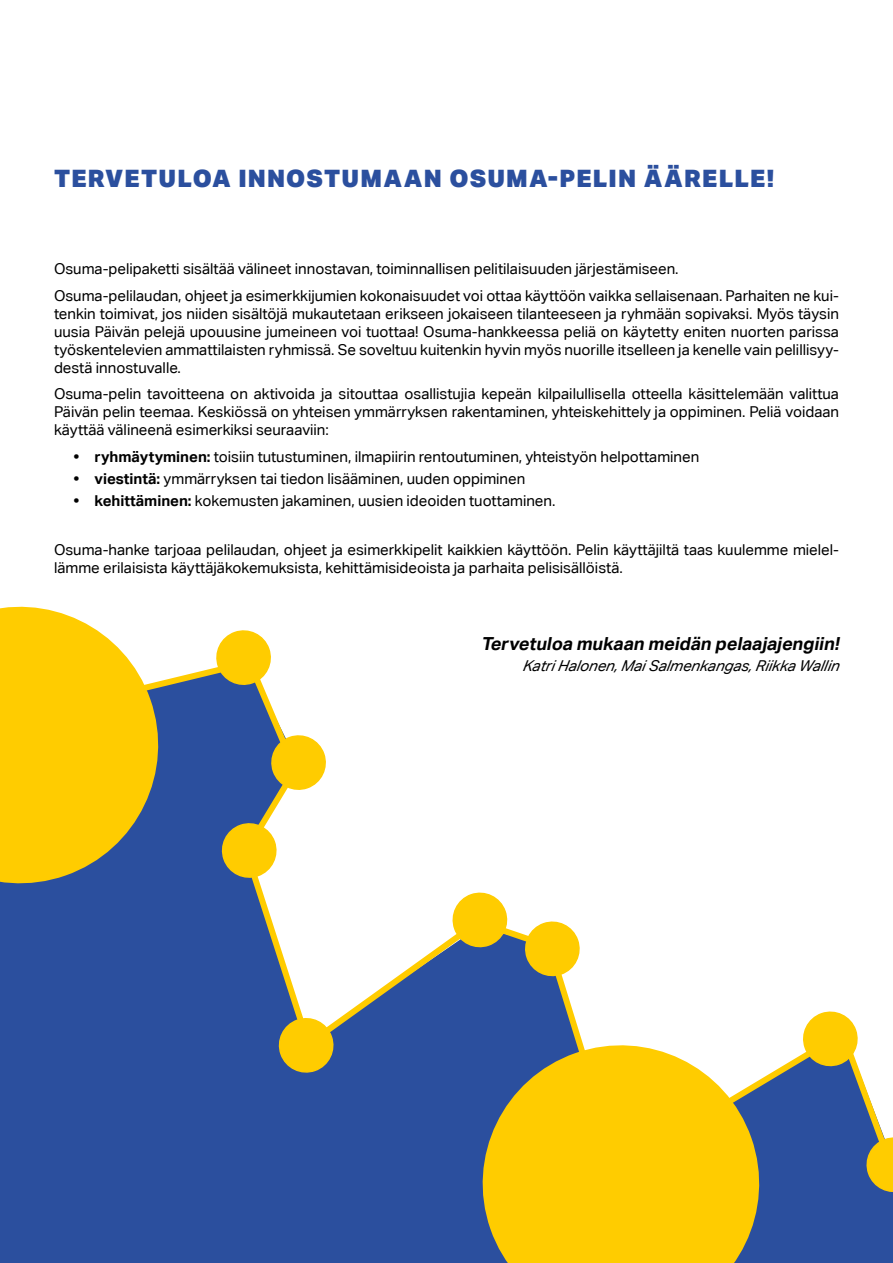
<style>
.page{position:relative;width:893px;height:1263px;background:#fff}
.page>*{position:absolute;margin:0;border:0;box-sizing:border-box;transform-origin:0 0}
.t1{font:900 24px "Aktiv Grotesk";letter-spacing:.05em;color:#2b4f9e}
.t2{font:italic 700 18px "Aktiv Grotesk";color:#000}
.t3{font:15px/18px "Aktiv Grotesk";color:#000}
.t4{font:italic 15px "Aktiv Grotesk";color:#000}
.s1{font-weight:700}
</style>
<div class="page">
<div style="left:0;top:901px;width:893px;height:362px;background:#2b4f9e"></div>
<svg style="left:0;top:606px;width:93px;height:295px;background:#f3c713"></svg>
<svg style="left:465px;top:1195px;width:311px;height:68px;background:#dab61b"></svg>
<svg style="left:40px;top:628px;width:853px;height:567px"></svg>
<h1 class="t1" style="left:54px;top:163px;width:722px">TERVETULOA INNOSTUMAAN OSUMA-PELIN ÄÄRELLE!</h1>
<p class="t3" style="left:54px;top:256px;width:786px;line-height:26.5px">Osuma-pelipaketti sisältää välineet innostavan, toiminnallisen pelitilaisuuden järjestämiseen.<br>Osuma-pelilaudan, ohjeet ja esimerkkijumien kokonaisuudet voi ottaa käyttöön vaikka sellaisenaan. Parhaiten ne kui-</p>
<p class="t3" style="left:54px;top:304px;width:786px;text-align:justify">tenkin toimivat, jos niiden sisältöjä mukautetaan erikseen jokaiseen tilanteeseen ja ryhmään sopivaksi. Myös täysin uusia Päivän pelejä upouusine jumeineen voi tuottaa! Osuma-hankkeessa peliä on käytetty eniten nuorten parissa työskentelevien ammattilaisten ryhmissä. Se soveltuu kuitenkin hyvin myös nuorille itselleen ja kenelle vain pelillisyy&shy;destä innostuvalle.</p>
<p class="t3" style="left:54px;top:385px;width:786px;text-align:justify">Osuma-pelin tavoitteena on aktivoida ja sitouttaa osallistujia kepeän kilpailullisella otteella käsittelemään valittua Päivän pelin teemaa. Keskiössä on yhteisen ymmärryksen rakentaminen, yhteiskehittely ja oppiminen. Peliä voidaan käyttää välineenä esimerkiksi seuraaviin:</p>
<p class="t3" style="left:74px;top:447px;width:627px"><span class="s1">• ryhmäytyminen:</span> toisiin tutustuminen, ilmapiirin rentoutuminen, yhteistyön helpottaminen</p>
<p class="t3" style="left:74px;top:470px;width:453px"><span class="s1">• viestintä:</span> ymmärryksen tai tiedon lisääminen, uuden oppiminen</p>
<p class="t3" style="left:74px;top:492px;width:483px"><span class="s1">• kehittäminen:</span> kokemusten jakaminen, uusien ideoiden tuottaminen.</p>
<p class="t3" style="left:54px;top:541px;width:786px">Osuma-hanke tarjoaa pelilaudan, ohjeet ja esimerkkipelit kaikkien käyttöön. Pelin käyttäjiltä taas kuulemme mielel&shy;lämme erilaisista käyttäjäkokemuksista, kehittämisideoista ja parhaita pelisisällöistä.</p>
<p class="t2" style="left:481px;top:633px;width:363px">Tervetuloa mukaan meidän pelaajajengiin!</p>
<p class="t4" style="left:522px;top:657px;width:321px">Katri Halonen,Mai Salmenkangas,Riikka Wallin</p>
</div>
